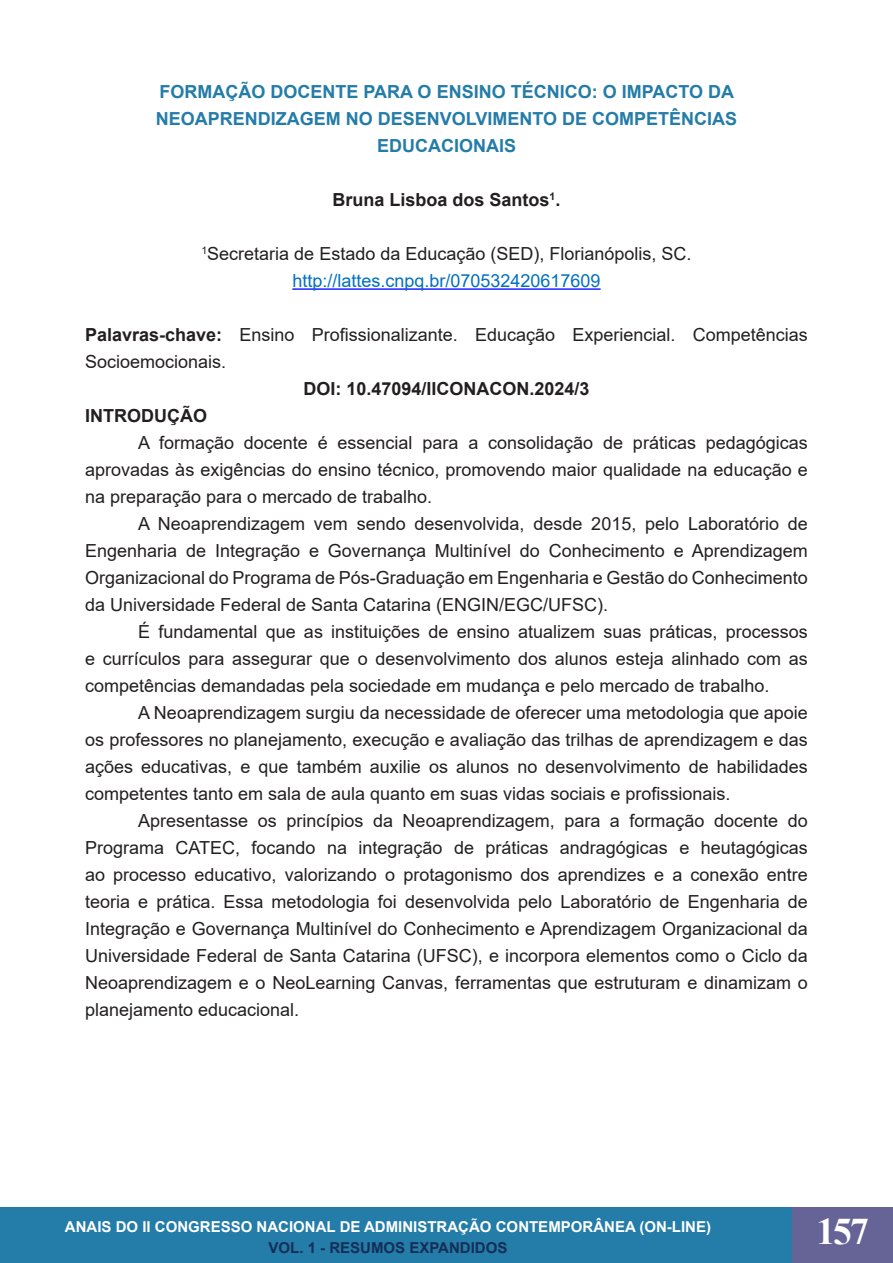
<style>
.page{position:relative;width:893px;height:1263px;background:#fff}
.page>*{position:absolute;margin:0;border:0;box-sizing:border-box;transform-origin:0 0}
.t1{font:700 37.5px "Times New Roman";color:#fff}
.Normal__Web{font:18px/27px "Arial";color:#231f20;text-align:justify}
.t2{font:700 18px/27px "Arial";color:#247ca8;text-align:center}
.t3{font:700 18px "Arial";color:#231f20}
.t4{font:18px "Arial";color:#0070c0}
.t5{font:700 15px "Arial";color:#fff}
.t6{font:700 15px "Arial";color:#162e55}
.s1{font-weight:700}
</style>
<div class="page">
<div style="left:0;top:1208px;width:893px;height:55px;background:#247ca8"></div>
<hr style="left:0;top:1208px;width:1px;height:55px;background:#666397">
<div style="left:792px;top:1208px;width:101px;height:55px;background:#666397"></div>
<hr style="left:292px;top:288px;width:309px;height:2px;background:#00f">
<p class="t2" style="left:156px;top:79px;width:583px">FORMAÇÃO DOCENTE PARA O ENSINO TÉCNICO: O IMPACTO DA<br>NEOAPRENDIZAGEM NO DESENVOLVIMENTO DE COMPETÊNCIAS<br>EDUCACIONAIS</p>
<p class="t3" style="left:333px;top:187px;width:229px">Bruna Lisboa dos Santos<sup>1</sup>.</p>
<p class="Normal__Web" style="left:201px;top:240px;width:492px"><sup>1</sup>Secretaria de Estado da Educação (SED), Florianópolis, SC.</p>
<p class="t4" style="left:292px;top:268px;width:310px">http://lattes.cnpq.br/070532420617609</p>
<p class="Normal__Web" style="left:85px;top:321px;width:724px"><span class="s1">Palavras-chave:</span> Ensino Profissionalizante. Educação Experiencial. Competências<br>Socioemocionais.</p>
<p class="t3" style="left:303px;top:376px;width:288px">DOI: 10.47094/IICONACON.2024/3</p>
<p class="t3" style="left:85px;top:403px;width:123px">INTRODUÇÃO</p>
<p class="Normal__Web" style="left:85px;top:429px;width:724px;text-indent:53px">A formação docente é essencial para a consolidação de práticas pedagógicas aprovadas às exigências do ensino técnico, promovendo maior qualidade na educação e na preparação para o mercado de trabalho.</p>
<p class="Normal__Web" style="left:85px;top:510px;width:724px;text-indent:53px">A Neoaprendizagem vem sendo desenvolvida, desde 2015, pelo Laboratório de Engenharia de Integração e Governança Multinível do Conhecimento e Aprendizagem Organizacional do Programa de Pós-Graduação em Engenharia e Gestão do Conhecimento da Universidade Federal de Santa Catarina (ENGIN/EGC/UFSC).</p>
<p class="Normal__Web" style="left:85px;top:618px;width:724px;text-indent:53px">É fundamental que as instituições de ensino atualizem suas práticas, processos e currículos para assegurar que o desenvolvimento dos alunos esteja alinhado com as competências demandadas pela sociedade em mudança e pelo mercado de trabalho.</p>
<p class="Normal__Web" style="left:85px;top:699px;width:724px;text-indent:53px">A Neoaprendizagem surgiu da necessidade de oferecer uma metodologia que apoie os professores no planejamento, execução e avaliação das trilhas de aprendizagem e das ações educativas, e que também auxilie os alunos no desenvolvimento de habilidades competentes tanto em sala de aula quanto em suas vidas sociais e profissionais.</p>
<p class="Normal__Web" style="left:85px;top:807px;width:724px;text-indent:53px">Apresentasse os princípios da Neoaprendizagem, para a formação docente do Programa CATEC, focando na integração de práticas andragógicas e heutagógicas ao processo educativo, valorizando o protagonismo dos aprendizes e a conexão entre teoria e prática. Essa metodologia foi desenvolvida pelo Laboratório de Engenharia de Integração e Governança Multinível do Conhecimento e Aprendizagem Organizacional da Universidade Federal de Santa Catarina (UFSC), e incorpora elementos como o Ciclo da Neoaprendizagem e o NeoLearning Canvas, ferramentas que estruturam e dinamizam o planejamento educacional.</p>
<p class="t5" style="left:65px;top:1216px;width:648px">ANAIS DO II CONGRESSO NACIONAL DE ADMINISTRAÇÃO CONTEMPORÂNEA (ON-LINE)</p>
<p class="t6" style="left:269px;top:1237px;width:240px">VOL. 1 - RESUMOS EXPANDIDOS</p>
<h1 class="t1" style="left:816px;top:1204px;width:54px">157</h1>
</div>
